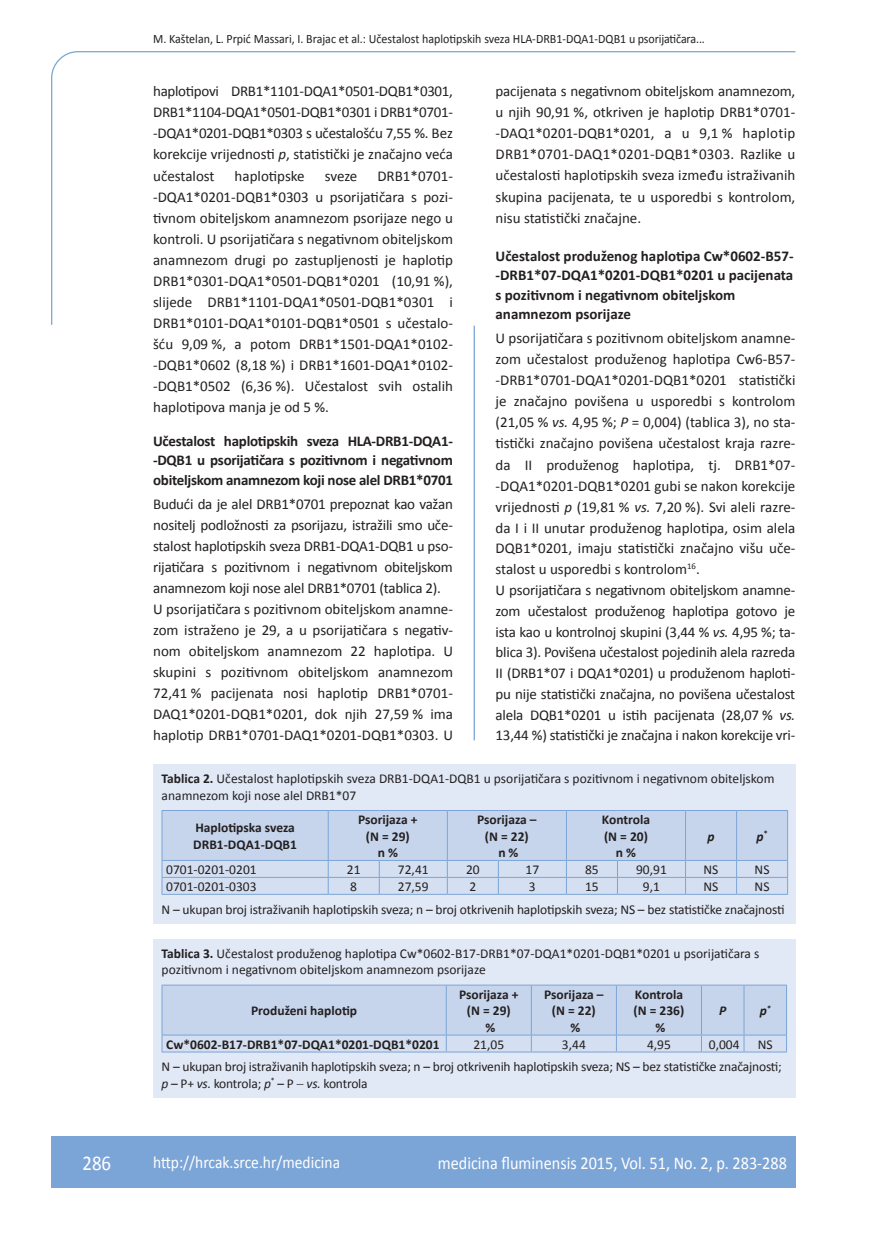
<style>
.page{position:relative;width:872px;height:1234px;background:#fff}
.page>*{position:absolute;margin:0;border:0;box-sizing:border-box;transform-origin:0 0}
.t1{font:21px "Calibri";color:#fff;scale:.9 1}
.t2{font:18px "Calibri";color:#fff;scale:.9 1}
.t3{font:17.25px "Calibri";color:#fff;scale:.9 1}
.t4{font:15px/21px "Calibri";letter-spacing:-.01em;color:#231f20;text-align:justify}
.t5{font:700 15px/19.5px "Calibri";color:#231f20;text-align:justify}
.t6{font:13.5px/16.5px "Calibri";letter-spacing:-.01em;color:#231f20}
.t7{font:700 13.5px/16.5px "Calibri";color:#231f20;text-align:center}
.t8{font:italic 700 13.5px "Calibri";color:#231f20}
.t9{font:12.75px "Calibri";color:#231f20;scale:.94 1}
.s1{font-style:italic}
.s2{font-weight:700}
</style>
<div class="page">
<svg style="left:51px;top:51px;width:745px;height:274px"></svg>
<hr style="left:473px;top:325px;width:2px;height:415px;background:#7ca5d7">
<div style="left:51px;top:1135px;width:744px;height:51px;background:#7ca5d7"></div>
<div style="left:153px;top:764px;width:642px;height:159px;background:#e1e9f6"></div>
<svg style="left:162px;top:810px;width:626px;height:83px"></svg>
<hr style="left:162px;top:893px;width:166px;height:1px;background:#7ca5d7">
<hr style="left:328px;top:893px;width:51px;height:1px;background:#7ca5d7">
<hr style="left:379px;top:893px;width:68px;height:1px;background:#7ca5d7">
<hr style="left:447px;top:893px;width:51px;height:1px;background:#7ca5d7">
<hr style="left:498px;top:893px;width:68px;height:1px;background:#7ca5d7">
<hr style="left:566px;top:893px;width:51px;height:1px;background:#7ca5d7">
<hr style="left:617px;top:893px;width:68px;height:1px;background:#7ca5d7">
<hr style="left:685px;top:893px;width:51px;height:1px;background:#7ca5d7">
<hr style="left:736px;top:893px;width:52px;height:1px;background:#7ca5d7">
<div style="left:153px;top:939px;width:642px;height:158px;background:#e1e9f6"></div>
<svg style="left:162px;top:984px;width:625px;height:67px"></svg>
<hr style="left:162px;top:1051px;width:284px;height:1px;background:#7ca5d7">
<hr style="left:446px;top:1051px;width:85px;height:1px;background:#7ca5d7">
<hr style="left:531px;top:1051px;width:85px;height:1px;background:#7ca5d7">
<hr style="left:616px;top:1051px;width:85px;height:1px;background:#7ca5d7">
<hr style="left:701px;top:1051px;width:43px;height:1px;background:#7ca5d7">
<hr style="left:744px;top:1051px;width:43px;height:1px;background:#7ca5d7">
<p class="t9" style="left:153px;top:30px;width:588px">M. Kaštelan, L. Prpić Massari, I. Brajac et al.: Učestalost haplotipskih sveza HLA-DRB1-DQA1-DQB1 u psorijatičara...</p>
<p class="t4" style="left:153px;top:80px;width:301px">haplotipovi DRB1*1101-DQA1*0501-DQB1*0301, DRB1*1104-DQA1*0501-DQB1*0301 i DRB1*0701- -DQA1*0201-DQB1*0303 s učestalošću 7,55 %. Bez korekcije vrijednosti <span class="s1">p</span>, statistički je značajno veća učestalost</p>
<p class="t4" style="left:495px;top:80px;width:301px">pacijenata s negativnom obiteljskom anamnezom, u njih 90,91 %, otkriven je haplotip DRB1*0701- -DAQ1*0201-DQB1*0201, a u 9,1 % haplotip DRB1*0701-DAQ1*0201-DQB1*0303. Razlike u učestalosti haplotipskih sveza između istraživanih skupina pacijenata, te u usporedbi s kontrolom, nisu statistički značajne.</p>
<p class="t5" style="left:495px;top:245px;width:299px;text-align:left">Učestalost produženog haplotipa Cw*0602-B57- -DRB1*07-DQA1*0201-DQB1*0201 u pacijenata s pozitivnom i negativnom obiteljskom anamnezom psorijaze</p>
<p class="t4" style="left:495px;top:327px;width:301px;text-align:left">U psorijatičara s pozitivnom obiteljskom anamne&shy;zom učestalost produženog haplotipa Cw6-B57- -DRB1*0701-DQA1*0201-DQB1*0201 statistički je značajno povišena u usporedbi s kontrolom (21,05 % <span class="s1">vs.</span> 4,95 %; <span class="s1">P</span> = 0,004) (tablica 3), no sta&shy;tistički značajno povišena učestalost kraja razre&shy;da II produženog haplotipa, tj. DRB1*07- -DQA1*0201-DQB1*0201 gubi se nakon korekcije vrijednosti <span class="s1">p</span> (19,81 % <span class="s1">vs.</span> 7,20 %). Svi aleli razre&shy;da I i II unutar produženog haplotipa, osim alela DQB1*0201, imaju statistički značajno višu uče&shy;stalost u usporedbi s kontrolom<sup>16</sup>.<br>U psorijatičara s negativnom obiteljskom anamne&shy;zom učestalost produženog haplotipa gotovo je ista kao u kontrolnoj skupini (3,44 % <span class="s1">vs.</span> 4,95 %; ta&shy;blica 3). Povišena učestalost pojedinih alela razreda II (DRB1*07 i DQA1*0201) u produženom haploti&shy;pu nije statistički značajna, no povišena učestalost alela DQB1*0201 u istih pacijenata (28,07 % <span class="s1">vs.<br></span>13,44 %) statistički je značajna i nakon korekcije vri-</p>
<p class="t6" style="left:162px;top:769px;width:614px"><span class="s2">Tablica 2.</span> Učestalost haplotipskih sveza DRB1-DQA1-DQB1 u psorijatičara s pozitivnom i negativnom obiteljskom anamnezom koji nose alel DRB1*07</p>
<p class="t7" style="left:193px;top:818px;width:105px;text-align:left">Haplotipska sveza<br>DRB1-DQA1-DQB1</p>
<p class="t7" style="left:358px;top:810px;width:61px">Psorijaza + (N = 29) n%</p>
<p class="t7" style="left:477px;top:810px;width:61px">Psorijaza – (N = 22) n%</p>
<p class="t7" style="left:602px;top:810px;width:50px">Kontrola (N = 20) n%</p>
<p class="t4" style="left:153px;top:164px;width:301px;text-indent:224px">DRB1*0701- -DQA1*0201-DQB1*0303 u psorijatičara s pozi&shy;tivnom obiteljskom anamnezom psorijaze nego u kontroli. U psorijatičara s negativnom obiteljskom anamnezom drugi po zastupljenosti je haplotip DRB1*0301-DQA1*0501-DQB1*0201 (10,91 %), slijede DRB1*1101-DQA1*0501-DQB1*0301 i DRB1*0101-DQA1*0101-DQB1*0501 s učestalo&shy;šću 9,09 %, a potom DRB1*1501-DQA1*0102- -DQB1*0602 (8,18 %) i DRB1*1601-DQA1*0102- -DQB1*0502 (6,36 %). Učestalost svih ostalih haplotipova manja je od 5 %.</p>
<p class="t5" style="left:153px;top:430px;width:301px">Učestalost haplotipskih sveza HLA-DRB1-DQA1- -DQB1 u psorijatičara s pozitivnom i negativnom obiteljskom anamnezom koji nose alel DRB1*0701</p>
<p class="t4" style="left:153px;top:492px;width:301px;text-align:left">Budući da je alel DRB1*0701 prepoznat kao važan nositelj podložnosti za psorijazu, istražili smo uče&shy;stalost haplotipskih sveza DRB1-DQA1-DQB1 u pso&shy;rijatičara s pozitivnom i negativnom obiteljskom anamnezom koji nose alel DRB1*0701 (tablica 2).<br>U psorijatičara s pozitivnom obiteljskom anamne&shy;zom istraženo je 29, a u psorijatičara s negativ&shy;nom obiteljskom anamnezom 22 haplotipa. U skupini s pozitivnom obiteljskom anamnezom 72,41 % pacijenata nosi haplotip DRB1*0701- DAQ1*0201-DQB1*0201, dok njih 27,59 % ima haplotip DRB1*0701-DAQ1*0201-DQB1*0303. U</p>
<p class="t4" style="left:235px;top:164px;width:72px">haplotipske</p>
<p class="t4" style="left:325px;top:164px;width:34px">sveze</p>
<p class="t8" style="left:707px;top:827px;width:9px">p</p>
<p class="t8" style="left:756px;top:827px;width:13px">p<sup>*</sup></p>
<p class="t6" style="left:166px;top:860px;width:92px">0701-0201-0201</p>
<p class="t6" style="left:347px;top:860px;width:15px">21</p>
<p class="t6" style="left:398px;top:860px;width:32px">72,41</p>
<p class="t6" style="left:466px;top:860px;width:15px">20</p>
<p class="t6" style="left:525px;top:860px;width:15px">17</p>
<p class="t6" style="left:585px;top:860px;width:15px">85</p>
<p class="t6" style="left:636px;top:860px;width:32px">90,91</p>
<p class="t6" style="left:703px;top:860px;width:16px">NS</p>
<p class="t6" style="left:754px;top:860px;width:16px">NS</p>
<p class="t6" style="left:166px;top:877px;width:92px">0701-0201-0303</p>
<p class="t6" style="left:350px;top:877px;width:8px">8</p>
<p class="t6" style="left:398px;top:877px;width:32px">27,59</p>
<p class="t6" style="left:469px;top:877px;width:8px">2</p>
<p class="t6" style="left:529px;top:877px;width:8px">3</p>
<p class="t6" style="left:585px;top:877px;width:15px">15</p>
<p class="t6" style="left:643px;top:877px;width:19px">9,1</p>
<p class="t6" style="left:703px;top:877px;width:16px">NS</p>
<p class="t6" style="left:162px;top:874px;width:624px;line-height:22.8px;text-indent:593px">NS<br>N – ukupan broj istraživanih haplotipskih sveza; n – broj otkrivenih haplotipskih sveza; NS – bez statističke značajnosti</p>
<p class="t6" style="left:162px;top:944px;width:599px"><span class="s2">Tablica 3.</span> Učestalost produženog haplotipa Cw*0602-B17-DRB1*07-DQA1*0201-DQB1*0201 u psorijatičara s pozitivnom i negativnom obiteljskom anamnezom psorijaze</p>
<p class="t7" style="left:251px;top:1001px;width:107px">Produženi haplotip</p>
<p class="t7" style="left:459px;top:985px;width:61px">Psorijaza + (N = 29)<br>%</p>
<p class="t7" style="left:544px;top:985px;width:61px">Psorijaza – (N = 22)<br>%</p>
<p class="t7" style="left:633px;top:985px;width:52px">Kontrola (N = 236) %</p>
<p class="t8" style="left:719px;top:1002px;width:9px">P</p>
<p class="t8" style="left:759px;top:1002px;width:13px">p<sup>*</sup></p>
<p class="t7" style="left:166px;top:1034px;width:275px">Cw*0602-B17-DRB1*07-DQA1*0201-DQB1*0201</p>
<p class="t6" style="left:473px;top:1034px;width:32px">21,05</p>
<p class="t6" style="left:562px;top:1034px;width:25px">3,44</p>
<p class="t6" style="left:647px;top:1034px;width:25px">4,95</p>
<p class="t6" style="left:709px;top:1034px;width:32px">0,004</p>
<p class="t6" style="left:162px;top:1031px;width:622px;line-height:22.8px;text-indent:596px">NS<br>N – ukupan broj istraživanih haplotipskih sveza; n – broj otkrivenih haplotipskih sveza; NS – bez statističke značajnosti;</p>
<p class="t6" style="left:162px;top:1074px;width:207px"><span class="s1">p</span> – P+ <span class="s1">vs.</span> kontrola; <span class="s1">p</span><sup>*</sup> – P <span class="s1">vs.</span> kontrola</p>
<h1 class="t1" style="left:82px;top:1149px;width:33px">286</h1>
<p class="t3" style="left:153px;top:1150px;width:209px">http://hrcak.srce.hr/medicina</p>
<p class="t2" style="left:438px;top:1151px;width:389px">medicina fluminensis 2015, Vol. 51, No. 2, p. 283-288</p>
</div>
